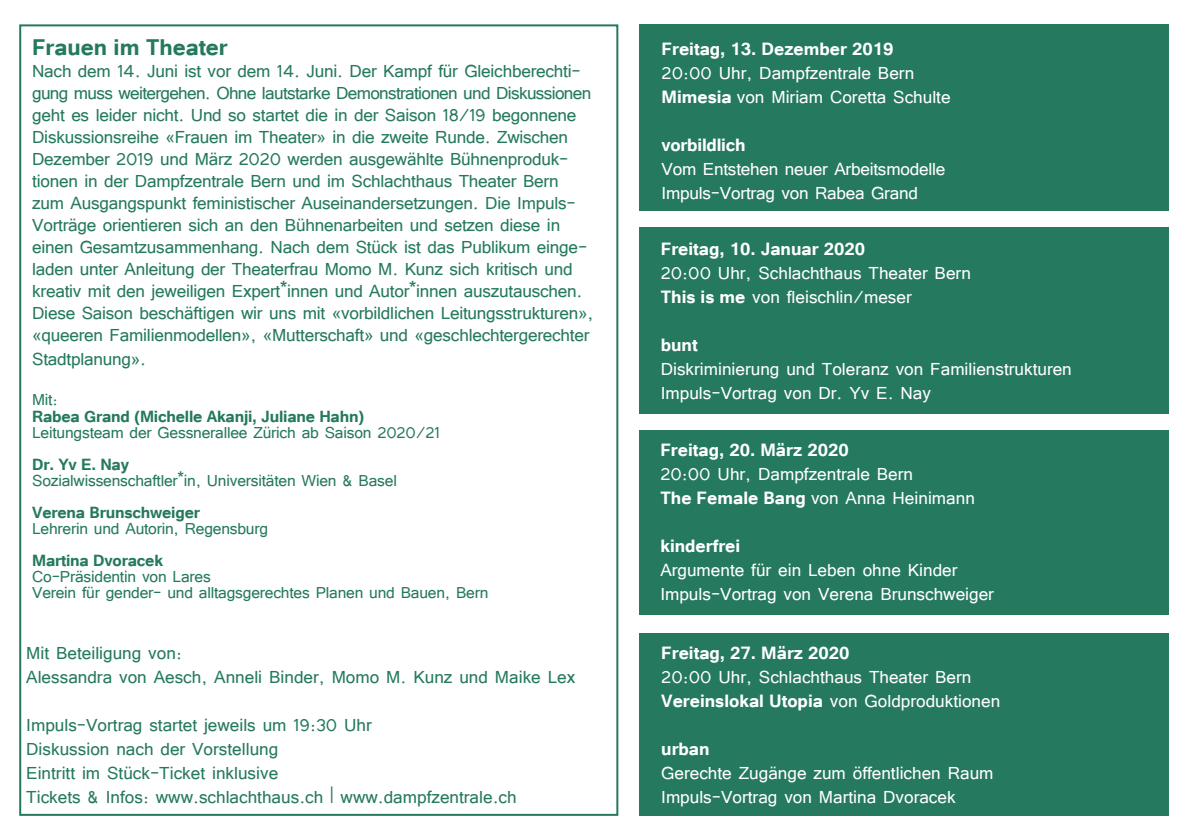
<style>
.page{position:relative;width:1191px;height:840px;background:#fff}
.page>*{position:absolute;margin:0;border:0;box-sizing:border-box;transform-origin:0 0}
.t1{font:700 28px "Tunga";color:#25795e}
.t2{font:22px/22px "Tunga";letter-spacing:-.01em;color:#25795e}
.t3{font:22px/24px "Tunga";color:#fff}
.t4{font:700 22px "Tunga";color:#fff}
.t5{font:20px/16px "Tunga";letter-spacing:-.01em;color:#25795e}
.t6{font:700 20px "Tunga";letter-spacing:-.01em;color:#25795e}
.s1{font-family:"GT America"}
.s2{font-weight:700}
</style>
<div class="page">
<div style="left:639px;top:632px;width:530px;height:183px;background:#25795e"></div>
<div style="left:639px;top:430px;width:530px;height:184px;background:#25795e"></div>
<div style="left:639px;top:227px;width:530px;height:186px;background:#25795e"></div>
<div style="left:639px;top:24px;width:530px;height:186px;background:#25795e"></div>
<p class="t1" style="left:32px;top:29px;width:197px">Frauen im Theater</p>
<p class="t2" style="left:32px;top:58px;width:563px">Nach dem 14. Juni ist vor dem 14. Juni. Der Kampf für Gleichberechti&shy;gung muss weitergehen. Ohne lautstarke Demonstrationen und Diskussionen geht es leider nicht. Und so startet die in der Saison 18/19 begonnene Diskussionsreihe «Frauen im Theater» in die zweite Runde. Zwischen Dezember 2019 und März 2020 werden ausgewählte Bühnenproduk&shy;tionen in der Dampfzentrale Bern und im Schlachthaus Theater Bern zum Ausgangspunkt feministischer Auseinandersetzungen. Die Impuls-Vorträge orientieren sich an den Bühnenarbeiten und setzen diese in einen Gesamtzusammenhang. Nach dem Stück ist das Publikum einge&shy;laden unter Anleitung der Theaterfrau Momo M. Kunz sich kritisch und kreativ mit den jeweiligen Expert<span class="s1">*</span>innen und Autor<span class="s1">*</span>innen auszutauschen.<br>Diese Saison beschäftigen wir uns mit «vorbildlichen Leitungsstrukturen», «queeren Familienmodellen», «Mutterschaft» und «geschlechtergerechter</p>
<p class="t2" style="left:32px;top:346px;width:115px">Stadtplanung».</p>
<p class="t5" style="left:32px;top:390px;width:27px">Mit:</p>
<p class="t6" style="left:32px;top:402px;width:334px">Rabea Grand (Michelle Akanji, Juliane Hahn)</p>
<p class="t5" style="left:32px;top:422px;width:409px">Leitungsteam der Gessnerallee Zürich ab Saison 2020/21</p>
<p class="t5" style="left:32px;top:454px;width:366px"><span class="s2">Dr. Yv E. Nay<br></span>Sozialwissenschaftler<span class="s1">*</span>in, Universitäten Wien &amp; Basel</p>
<p class="t6" style="left:32px;top:498px;width:169px">Verena Brunschweiger</p>
<p class="t5" style="left:32px;top:518px;width:237px">Lehrerin und Autorin, Regensburg</p>
<p class="t6" style="left:32px;top:546px;width:132px">Martina Dvoracek</p>
<p class="t5" style="left:32px;top:566px;width:458px">Co-Präsidentin von Lares<br>Verein für gender- und alltagsgerechtes Planen und Bauen, Bern</p>
<p class="t2" style="left:26px;top:638px;width:550px;line-height:24px">Mit Beteiligung von:<br>Alessandra von Aesch, Anneli Binder, Momo M. Kunz und Maike Lex</p>
<p class="t2" style="left:26px;top:710px;width:492px;line-height:24px">Impuls-Vortrag startet jeweils um 19:30 Uhr<br>Diskussion nach der Vorstellung<br>Eintritt im Stück-Ticket inklusive<br>Tickets &amp; Infos: www.schlachthaus.ch | www.dampfzentrale.ch</p>
<p class="t4" style="left:661px;top:35px;width:233px">Freitag, 13. Dezember 2019</p>
<p class="t3" style="left:661px;top:59px;width:290px">20:00 Uhr, Dampfzentrale Bern<br><span class="s2">Mimesia</span> von Miriam Coretta Schulte</p>
<p class="t4" style="left:661px;top:131px;width:85px">vorbildlich</p>
<p class="t3" style="left:661px;top:155px;width:285px">Vom Entstehen neuer Arbeitsmodelle<br>Impuls-Vortrag von Rabea Grand</p>
<p class="t4" style="left:660px;top:234px;width:206px">Freitag, 10. Januar 2020</p>
<p class="t3" style="left:660px;top:259px;width:312px">20:00 Uhr, Schlachthaus Theater Bern<br><span class="s2">This is me</span> von fleischlin/meser</p>
<p class="t4" style="left:660px;top:330px;width:38px">bunt</p>
<p class="t3" style="left:660px;top:355px;width:412px">Diskriminierung und Toleranz von Familienstrukturen<br>Impuls-Vortrag von Dr. Yv E. Nay</p>
<p class="t4" style="left:660px;top:435px;width:190px">Freitag, 20. März 2020</p>
<p class="t3" style="left:660px;top:460px;width:316px">20:00 Uhr, Dampfzentrale Bern<br><span class="s2">The Female Bang</span> von Anna Heinimann</p>
<p class="t4" style="left:660px;top:531px;width:81px">kinderfrei</p>
<p class="t3" style="left:660px;top:556px;width:335px">Argumente für ein Leben ohne Kinder<br>Impuls-Vortrag von Verena Brunschweiger</p>
<p class="t4" style="left:661px;top:638px;width:190px">Freitag, 27. März 2020</p>
<p class="t3" style="left:661px;top:662px;width:340px">20:00 Uhr, Schlachthaus Theater Bern<br><span class="s2">Vereinslokal Utopia</span> von Goldproduktionen</p>
<p class="t4" style="left:661px;top:734px;width:50px">urban</p>
<p class="t3" style="left:661px;top:758px;width:334px">Gerechte Zugänge zum öffentlichen Raum<br>Impuls-Vortrag von Martina Dvoracek</p>
</div>
